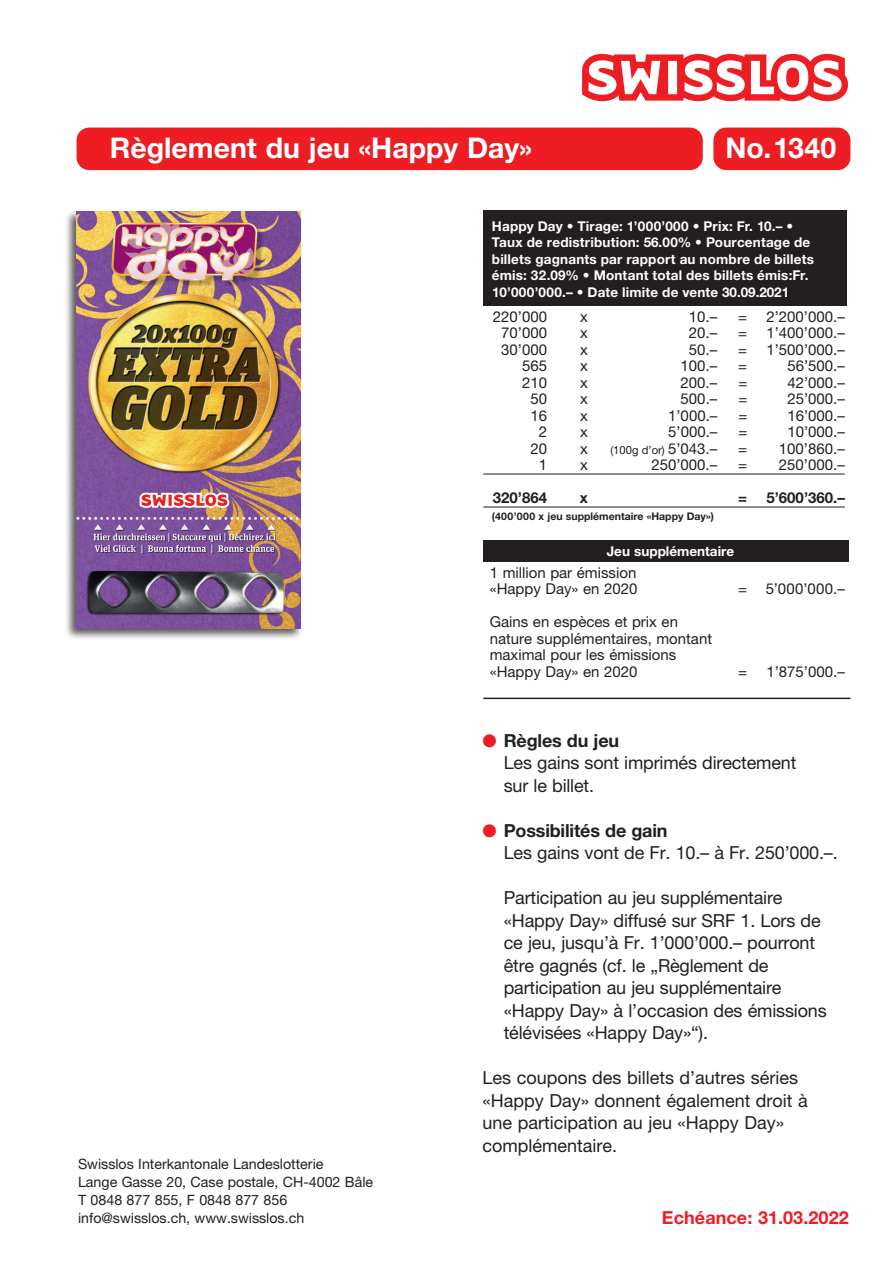
<style>
.page{position:relative;width:893px;height:1263px;background:#fff}
.page>*{position:absolute;margin:0;border:0;box-sizing:border-box;transform-origin:0 0}
.t1{font:700 28.5px "Helvetica Neue LT Std";color:#fff}
.t2{font:18px/22.5px "Helvetica Neue LT Std";letter-spacing:-.01em;color:#231f20}
.t3{font:700 18px "Helvetica Neue LT Std";letter-spacing:.005em;color:#ee1d25}
.t4{font:15px/16.5px "Helvetica Neue LT Std";color:#231f20}
.t5{font:700 15px "Helvetica Neue LT Std";color:#231f20}
.t6{font:14.25px/18px "Helvetica Neue LT Std";color:#231f20}
.t7{font:700 13.5px "Helvetica Neue LT Std";letter-spacing:.015em;color:#fff}
.t8{font:11.25px "Helvetica Neue LT Std";color:#231f20}
.t9{font:700 10.5px "Helvetica Neue LT Std";color:#231f20}
.s1{font-size:15px}
.s2{color:#ee1d23}
.s3{font-weight:700}
</style>
<div class="page">
<svg style="left:582px;top:54px;width:266px;height:47px"></svg>
<div style="left:77px;top:128px;width:626px;height:42px;background:#ee1d23;border-radius:13px"></div>
<div style="left:713px;top:128px;width:137px;height:42px;background:#ee1d23;border-radius:13px"></div>
<hr style="left:483px;top:474px;width:362px;height:1px;background:#231f20">
<hr style="left:483px;top:507px;width:362px;height:1px;background:#231f20">
<hr style="left:483px;top:698px;width:367px;height:1px;background:#231f20">
<div style="left:483px;top:210px;width:364px;height:95px;background:#231f20"></div>
<div style="left:483px;top:540px;width:366px;height:21px;background:#231f20"></div>
<div style="left:65px;top:209px;width:238px;height:431px;background:#231f20;opacity:.75"></div>
<img style="left:77px;top:212px;width:224px;height:417px">
<h1 class="t1" style="left:110px;top:131px;width:424px">Règlement du jeu «Happy Day»</h1>
<h1 class="t1" style="left:725px;top:131px;width:113px">No. 1340</h1>
<p class="t7" style="left:492px;top:218px;width:303px">Happy Day • Tirage: 1’000’000 • Prix: Fr. 10.– •</p>
<p class="t7" style="left:492px;top:234px;width:320px">Taux de redistribution: 56.00% • Pourcentage de</p>
<p class="t7" style="left:492px;top:251px;width:324px">billets gagnants par rapport au nombre de billets</p>
<p class="t7" style="left:492px;top:267px;width:318px">émis: 32.09% • Montant total des billets émis:Fr.</p>
<p class="t7" style="left:492px;top:284px;width:299px">10’000’000.– • Date limite de vente 30.09.2021</p>
<p class="t4" style="left:493px;top:308px;width:56px">220’000</p>
<p class="t4" style="left:580px;top:308px;width:9px">x</p>
<p class="t4" style="left:689px;top:308px;width:30px">10.–</p>
<p class="t4" style="left:738px;top:308px;width:10px">=</p>
<p class="t4" style="left:766px;top:308px;width:80px">2’200’000.–</p>
<p class="t4" style="left:501px;top:325px;width:47px">70’000</p>
<p class="t4" style="left:580px;top:325px;width:9px">x</p>
<p class="t4" style="left:689px;top:325px;width:30px">20.–</p>
<p class="t4" style="left:738px;top:325px;width:10px">=</p>
<p class="t4" style="left:766px;top:325px;width:80px">1’400’000.–</p>
<p class="t4" style="left:501px;top:341px;width:47px">30’000</p>
<p class="t4" style="left:580px;top:341px;width:9px">x</p>
<p class="t4" style="left:689px;top:341px;width:30px">50.–</p>
<p class="t4" style="left:738px;top:341px;width:10px">=</p>
<p class="t4" style="left:766px;top:341px;width:80px">1’500’000.–</p>
<p class="t4" style="left:522px;top:358px;width:27px">565</p>
<p class="t4" style="left:580px;top:358px;width:9px">x</p>
<p class="t4" style="left:681px;top:358px;width:38px">100.–</p>
<p class="t4" style="left:738px;top:358px;width:10px">=</p>
<p class="t4" style="left:787px;top:358px;width:59px">56’500.–</p>
<p class="t4" style="left:522px;top:374px;width:27px">210</p>
<p class="t4" style="left:580px;top:374px;width:9px">x</p>
<p class="t4" style="left:681px;top:374px;width:38px">200.–</p>
<p class="t4" style="left:738px;top:374px;width:10px">=</p>
<p class="t4" style="left:787px;top:374px;width:59px">42’000.–</p>
<p class="t4" style="left:531px;top:391px;width:18px">50</p>
<p class="t4" style="left:580px;top:391px;width:9px">x</p>
<p class="t4" style="left:681px;top:391px;width:38px">500.–</p>
<p class="t4" style="left:738px;top:391px;width:10px">=</p>
<p class="t4" style="left:787px;top:391px;width:59px">25’000.–</p>
<p class="t4" style="left:531px;top:407px;width:18px">16</p>
<p class="t4" style="left:580px;top:407px;width:9px">x</p>
<p class="t4" style="left:668px;top:407px;width:51px">1’000.–</p>
<p class="t4" style="left:738px;top:407px;width:10px">=</p>
<p class="t4" style="left:787px;top:407px;width:59px">16’000.–</p>
<p class="t4" style="left:539px;top:424px;width:10px">2</p>
<p class="t4" style="left:580px;top:424px;width:9px">x</p>
<p class="t4" style="left:668px;top:424px;width:51px">5’000.–</p>
<p class="t4" style="left:738px;top:424px;width:10px">=</p>
<p class="t4" style="left:787px;top:424px;width:59px">10’000.–</p>
<p class="t4" style="left:531px;top:440px;width:18px">20</p>
<p class="t4" style="left:580px;top:440px;width:9px">x</p>
<p class="t8" style="left:610px;top:443px;width:108px">(100g d’or) <span class="s1">5’043.–</span></p>
<p class="t4" style="left:738px;top:440px;width:10px">=</p>
<p class="t4" style="left:779px;top:440px;width:67px">100’860.–</p>
<p class="t4" style="left:539px;top:457px;width:10px">1</p>
<p class="t4" style="left:580px;top:457px;width:9px">x</p>
<p class="t4" style="left:651px;top:457px;width:67px">250’000.–</p>
<p class="t4" style="left:738px;top:457px;width:10px">=</p>
<p class="t4" style="left:779px;top:457px;width:67px">250’000.–</p>
<p class="t5" style="left:493px;top:489px;width:56px">320’864</p>
<p class="t5" style="left:580px;top:489px;width:10px">x</p>
<p class="t5" style="left:738px;top:489px;width:10px">=</p>
<p class="t5" style="left:766px;top:489px;width:80px">5’600’360.–</p>
<p class="t9" style="left:492px;top:510px;width:223px">(400’000 x jeu supplémentaire «Happy Day»)</p>
<p class="t7" style="left:607px;top:543px;width:129px">Jeu supplémentaire</p>
<p class="t4" style="left:490px;top:564px;width:149px">1 million par émission «Happy Day» en 2020</p>
<p class="t4" style="left:738px;top:580px;width:108px">= 5’000’000.–</p>
<p class="t4" style="left:490px;top:613px;width:224px">Gains en espèces et prix en nature supplémentaires, montant maximal pour les émissions «Happy Day» en 2020</p>
<p class="t4" style="left:738px;top:663px;width:10px">=</p>
<p class="t4" style="left:766px;top:663px;width:80px">1’875’000.–</p>
<p class="t6" style="left:78px;top:1154px;width:297px">Swisslos Interkantonale Landeslotterie<br>Lange Gasse 20, Case postale, CH-4002 Bâle T 0848 877 855, F 0848 877 856 info@swisslos.ch, www.swisslos.ch</p>
<p class="t2" style="left:504px;top:729px;width:294px;text-indent:-21px"><span class="s2">●</span> <span class="s3">Règles du jeu<br></span>Les gains sont imprimés directement sur le billet.</p>
<p class="t2" style="left:504px;top:819px;width:335px;text-indent:-21px"><span class="s2">●</span> <span class="s3">Possibilités de gain<br></span>Les gains vont de Fr. 10.– à Fr. 250’000.–.</p>
<p class="t2" style="left:504px;top:886px;width:324px">Participation au jeu supplémentaire «Happy Day» diffusé sur SRF 1. Lors de ce jeu, jusqu’à Fr. 1’000’000.– pourront être gagnés (cf. le „Règlement de participation au jeu supplémentaire «Happy Day» à l’occasion des émissions télévisées «Happy Day»“).</p>
<p class="t2" style="left:482px;top:1066px;width:327px">Les coupons des billets d’autres séries «Happy Day» donnent également droit à une participation au jeu «Happy Day» complémentaire.</p>
<p class="t3" style="left:662px;top:1206px;width:188px">Echéance: 31.03.2022</p>
</div>
